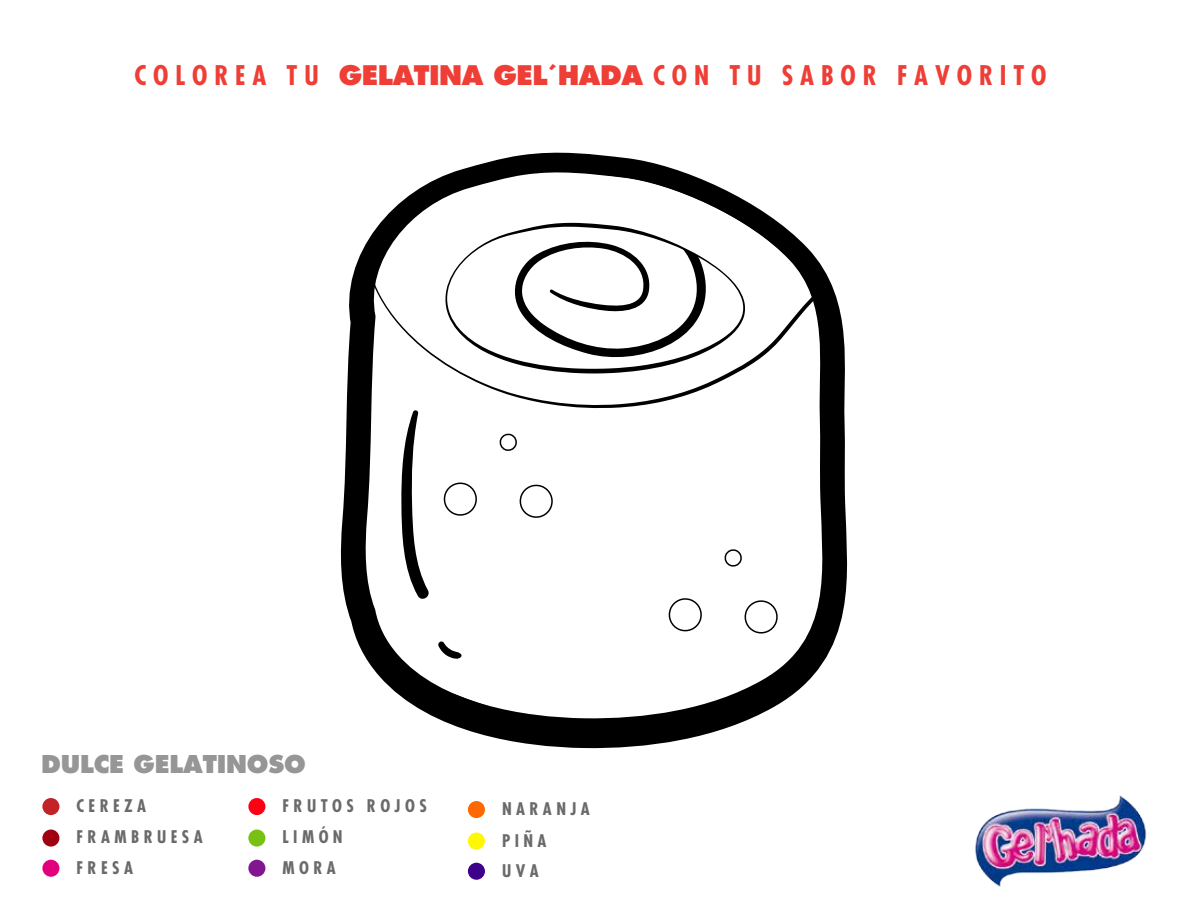
<style>
.page{position:relative;width:1188px;height:918px;background:#fff}
.page>*{position:absolute;margin:0;border:0;box-sizing:border-box;transform-origin:0 0}
.t1{font:700 condensed 26.4px "Futura";letter-spacing:.26em;color:#ee3e36}
.t2{font:800 24px "Futura";letter-spacing:-.01em;color:#969696}
.t3{font:700 condensed 16.95px/30.9px "Futura";letter-spacing:.26em;color:#6a6a6a}
.s1{font-weight:800;font-stretch:normal}
</style>
<div class="page">
<svg style="left:340px;top:152px;width:508px;height:597px"></svg>
<img style="left:975px;top:795px;width:172px;height:92px">
<div style="left:42px;top:798px;width:17px;height:17px;background:#c22228;border-radius:50%"></div>
<div style="left:42px;top:830px;width:17px;height:17px;background:#a00010;border-radius:50%"></div>
<div style="left:42px;top:860px;width:17px;height:17px;background:#e2007c;border-radius:50%"></div>
<div style="left:248px;top:798px;width:17px;height:17px;background:#ff0013;border-radius:50%"></div>
<div style="left:248px;top:830px;width:17px;height:17px;background:#78c111;border-radius:50%"></div>
<div style="left:248px;top:860px;width:17px;height:17px;background:#821691;border-radius:50%"></div>
<div style="left:468px;top:801px;width:17px;height:17px;background:#ff6700;border-radius:50%"></div>
<div style="left:468px;top:833px;width:17px;height:17px;background:#fff800;border-radius:50%"></div>
<div style="left:468px;top:863px;width:17px;height:17px;background:#3d0289;border-radius:50%"></div>
<svg style="left:358px;top:166px;width:484px;height:560px"></svg>
<svg style="left:401px;top:409px;width:30px;height:193px"></svg>
<svg style="left:437px;top:639px;width:25px;height:21px"></svg>
<svg style="left:508px;top:225px;width:202px;height:141px"></svg>
<svg style="left:667px;top:597px;width:36px;height:36px"></svg>
<svg style="left:743px;top:599px;width:36px;height:36px"></svg>
<svg style="left:724px;top:549px;width:19px;height:18px"></svg>
<svg style="left:442px;top:481px;width:36px;height:36px"></svg>
<svg style="left:518px;top:483px;width:36px;height:36px"></svg>
<svg style="left:499px;top:433px;width:19px;height:18px"></svg>
<h1 class="t1" style="left:134px;top:59px;width:914px">COLOREA TU <span class="s1">GELATINA GEL´HADA</span> CON TU SABOR FAVORITO</h1>
<h2 class="t2" style="left:41px;top:749px;width:266px">DULCE GELATINOSO</h2>
<p class="t3" style="left:77px;top:790px;width:128px">CEREZA<br>FRAMBRUESA<br>FRESA</p>
<p class="t3" style="left:282px;top:790px;width:146px">FRUTOS ROJOS<br>LIMÓN<br>MORA</p>
<p class="t3" style="left:502px;top:793px;width:89px">NARANJA<br>PIÑA<br>UVA</p>
</div>
